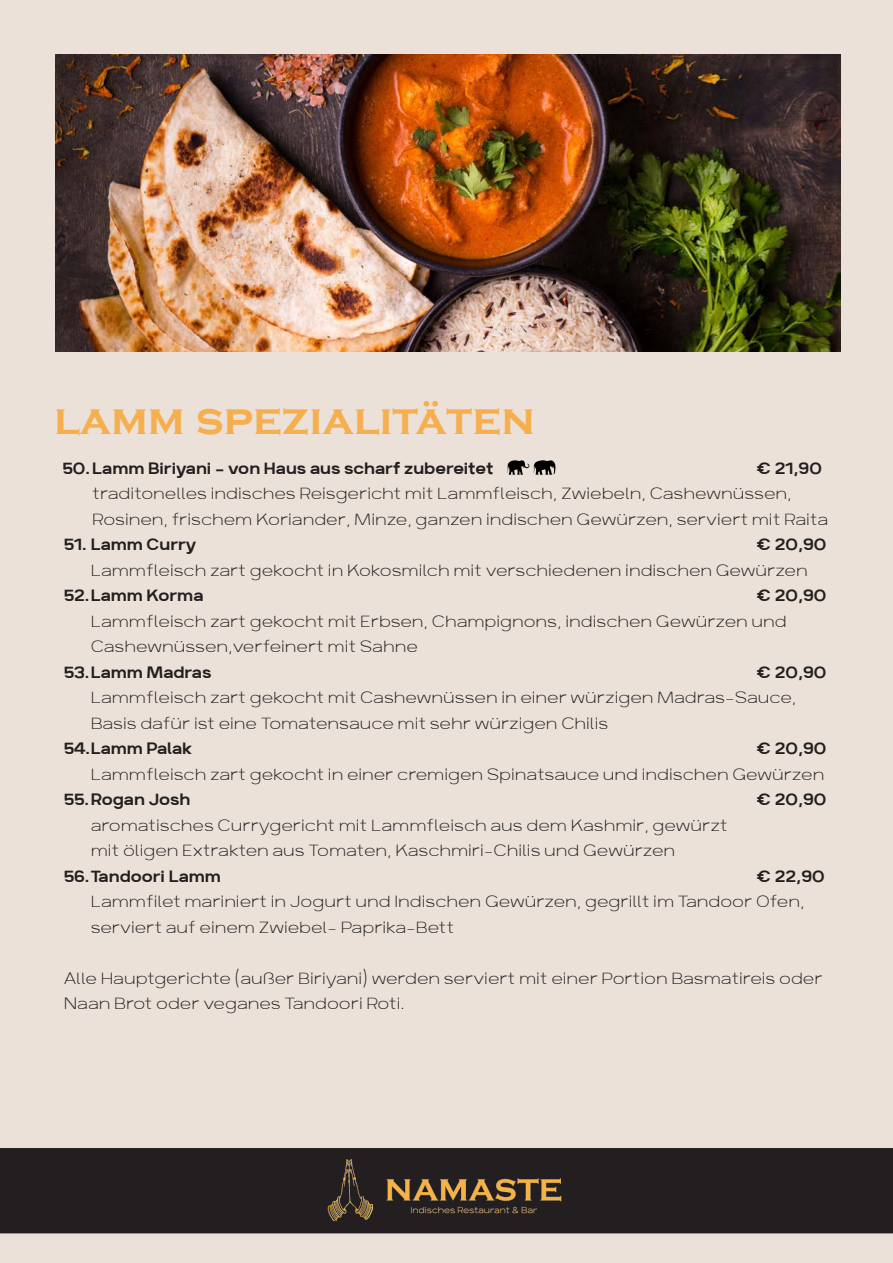
<style>
.page{position:relative;width:893px;height:1263px;background:#ebe1d8}
.page>*{position:absolute;margin:0;border:0;box-sizing:border-box;transform-origin:0 0}
.t1{font:700 45px "Copperplate Gothic";color:#f6af4e}
.t2{font:100 19.5px/25.5px "Breul Grotesk A";color:#231f20}
.t3{font:300 19.5px "Breul Grotesk A";color:#231f20}
.s1{font-weight:300}
</style>
<div class="page">
<img style="left:56px;top:54px;width:785px;height:298px">
<div style="left:0;top:1148px;width:893px;height:85px;background:#231f20"></div>
<img style="left:297px;top:1154px;width:299px;height:74px">
<svg style="left:507px;top:460px;width:49px;height:15px"></svg>
<p class="t1" style="left:54px;top:394px;width:482px">lamm spezialitäten</p>
<p class="t3" style="left:63px;top:456px;width:432px">50.Lamm Biriyani - von Haus aus scharf zubereitet</p>
<p class="t2" style="left:92px;top:455px;width:737px;text-indent:664px"><span class="s1">€ 21,90 </span>traditonelles indisches Reisgericht mit Lammfleisch, Zwiebeln, Cashewnüssen,<br>Rosinen, frischem Koriander, Minze, ganzen indischen Gewürzen, serviert mit Raita</p>
<p class="t3" style="left:64px;top:532px;width:134px">51. Lamm Curry</p>
<p class="t2" style="left:91px;top:532px;width:737px;text-indent:665px"><span class="s1">€ 20,90<br></span>Lammfleisch zart gekocht in Kokosmilch mit verschiedenen indischen Gewürzen</p>
<p class="t3" style="left:64px;top:583px;width:141px">52.Lamm Korma</p>
<p class="t2" style="left:91px;top:583px;width:737px;text-indent:665px"><span class="s1">€ 20,90<br></span>Lammfleisch zart gekocht mit Erbsen, Champignons, indischen Gewürzen und<br>Cashewnüssen,verfeinert mit Sahne</p>
<p class="t3" style="left:64px;top:660px;width:149px">53.Lamm Madras</p>
<p class="t2" style="left:91px;top:659px;width:737px;text-indent:665px"><span class="s1">€ 20,90<br></span>Lammfleisch zart gekocht mit Cashewnüssen in einer würzigen Madras-Sauce,<br>Basis dafür ist eine Tomatensauce mit sehr würzigen Chilis</p>
<p class="t3" style="left:64px;top:736px;width:130px">54.Lamm Palak</p>
<p class="t2" style="left:91px;top:736px;width:737px;text-align:right"><span class="s1">€ 20,90<br></span>Lammfleisch zart gekocht in einer cremigen Spinatsauce und indischen Gewürzen</p>
<p class="t3" style="left:64px;top:787px;width:128px">55.Rogan Josh</p>
<p class="t3" style="left:756px;top:787px;width:72px">€ 20,90</p>
<p class="t2" style="left:91px;top:812px;width:638px">aromatisches Currygericht mit Lammfleisch aus dem Kashmir, gewürzt mit öligen Extrakten aus Tomaten, Kaschmiri-Chilis und Gewürzen</p>
<p class="t3" style="left:64px;top:864px;width:159px">56.Tandoori Lamm</p>
<p class="t2" style="left:91px;top:863px;width:735px;text-indent:665px"><span class="s1">€ 22,90<br></span>Lammfilet mariniert in Jogurt und Indischen Gewürzen, gegrillt im Tandoor Ofen, serviert auf einem Zwiebel- Paprika-Bett</p>
<p class="t2" style="left:64px;top:965px;width:760px">Alle Hauptgerichte (außer Biriyani) werden serviert mit einer Portion Basmatireis oder<br>Naan Brot oder veganes Tandoori Roti.</p>
</div>
